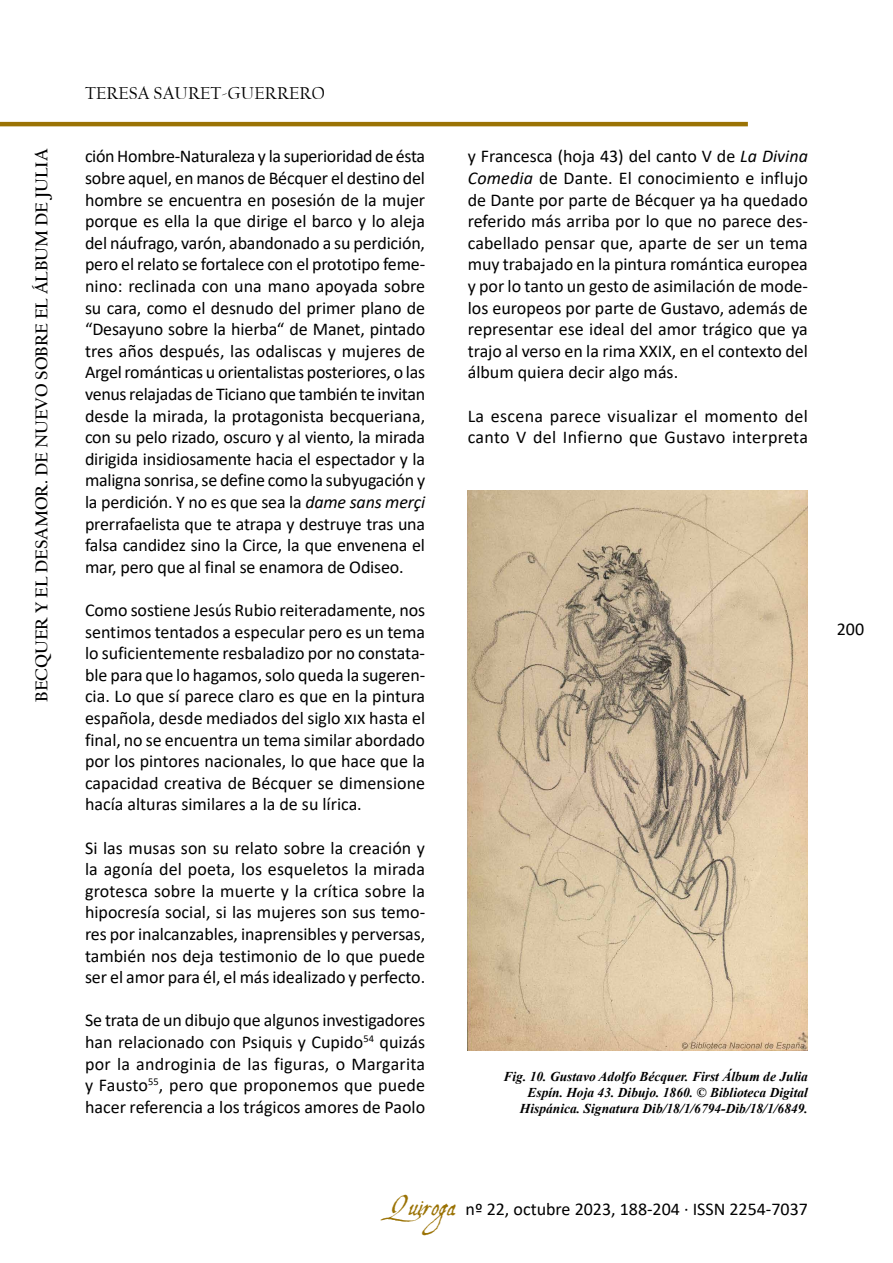
<style>
.page{position:relative;width:893px;height:1263px;background:#fff}
.page>*{position:absolute;margin:0;border:0;box-sizing:border-box;transform-origin:0 0}
.t1{font:18px/21.6px "Calibri";color:#000;text-align:justify}
.t2{font:700 18px "Californian FB";color:#000}
.t3{font:18px "Californian FB";color:#000}
.t4{font:italic 700 13.5px/16.2px "Times New Roman";color:#000;text-align:right}
.s1{font-style:italic}
.s2{font-family:"Aquiline";font-size:27px;color:#9b7305}
</style>
<div class="page">
<hr style="left:0;top:122px;width:748px;height:4px;background:#9b7305">
<img style="left:468px;top:490px;width:340px;height:560px">
<p class="t2" style="left:31px;top:701px;width:554px;rotate:-90deg">Becquer Y El Desamor. De Nuevo Sobre El Álbum De Julia</p>
<p class="t3" style="left:85px;top:83px;width:12px">TERESA</p>
<p class="t3" style="left:154px;top:83px;width:114px">SAURET-GUERRER</p>
<p class="t3" style="left:312px;top:83px;width:14px">O</p>
<p class="t1" style="left:85px;top:145px;width:342px">ción Hombre-Naturaleza y la superioridad de ésta sobre aquel, en manos de Bécquer el destino del hombre se encuentra en posesión de la mujer porque es ella la que dirige el barco y lo aleja del náufrago, varón, abandonado a su perdición, pero el relato se fortalece con el prototipo feme&shy;nino: reclinada con una mano apoyada sobre su cara, como el desnudo del primer plano de “Desayuno sobre la hierba“ de Manet, pintado tres años después, las odaliscas y mujeres de Argel románticas u orientalistas posteriores, o las venus relajadas de Ticiano que también te invitan desde la mirada, la protagonista becqueriana, con su pelo rizado, oscuro y al viento, la mirada dirigida insidiosamente hacia el espectador y la maligna sonrisa, se define como la subyugación y la perdición. Y no es que sea la <span class="s1">dame sans merçi </span>prerrafaelista que te atrapa y destruye tras una falsa candidez sino la Circe, la que envenena el mar, pero que al final se enamora de Odiseo.</p>
<p class="t1" style="left:85px;top:599px;width:342px">Como sostiene Jesús Rubio reiteradamente, nos sentimos tentados a especular pero es un tema lo suficientemente resbaladizo por no constata&shy;ble para que lo hagamos, solo queda la sugeren&shy;cia. Lo que sí parece claro es que en la pintura española, desde mediados del siglo xix hasta el final, no se encuentra un tema similar abordado por los pintores nacionales, lo que hace que la capacidad creativa de Bécquer se dimensione hacía alturas similares a la de su lírica.</p>
<p class="t1" style="left:85px;top:836px;width:342px">Si las musas son su relato sobre la creación y la agonía del poeta, los esqueletos la mirada grotesca sobre la muerte y la crítica sobre la hipocresía social, si las mujeres son sus temo&shy;res por inalcanzables, inaprensibles y perversas, también nos deja testimonio de lo que puede ser el amor para él, el más idealizado y perfecto.</p>
<p class="t1" style="left:85px;top:1009px;width:342px">Se trata de un dibujo que algunos investigadores han relacionado con Psiquis y Cupido<sup>54</sup> quizás por la androginia de las figuras, o Margarita y Fausto<sup>55</sup>, pero que proponemos que puede hacer referencia a los trágicos amores de Paolo</p>
<p class="t1" style="left:468px;top:145px;width:342px">y Francesca (hoja 43) del canto V de <span class="s1">La Divina Comedia</span> de Dante. El conocimiento e influjo de Dante por parte de Bécquer ya ha quedado referido más arriba por lo que no parece des&shy;cabellado pensar que, aparte de ser un tema muy trabajado en la pintura romántica europea y por lo tanto un gesto de asimilación de mode&shy;los europeos por parte de Gustavo, además de representar ese ideal del amor trágico que ya trajo al verso en la rima XXIX, en el contexto del álbum quiera decir algo más.</p>
<p class="t1" style="left:468px;top:404px;width:342px">La escena parece visualizar el momento del canto V del Infierno que Gustavo interpreta</p>
<p class="t1" style="left:837px;top:617px;width:29px">200</p>
<p class="t4" style="left:503px;top:1068px;width:306px">Fig. 10. Gustavo Adolfo Bécquer. First Álbum de Julia<br>Espín. Hoja 43. Dibujo. 1860. © Biblioteca Digital<br>Hispánica. Signatura Dib/18/1/6794-Dib/18/1/6849.</p>
<p class="t1" style="left:389px;top:1198px;width:420px"><span class="s2">Quiroga</span> nº 22, octubre 2023, 188-204 · ISSN 2254-7037</p>
</div>
